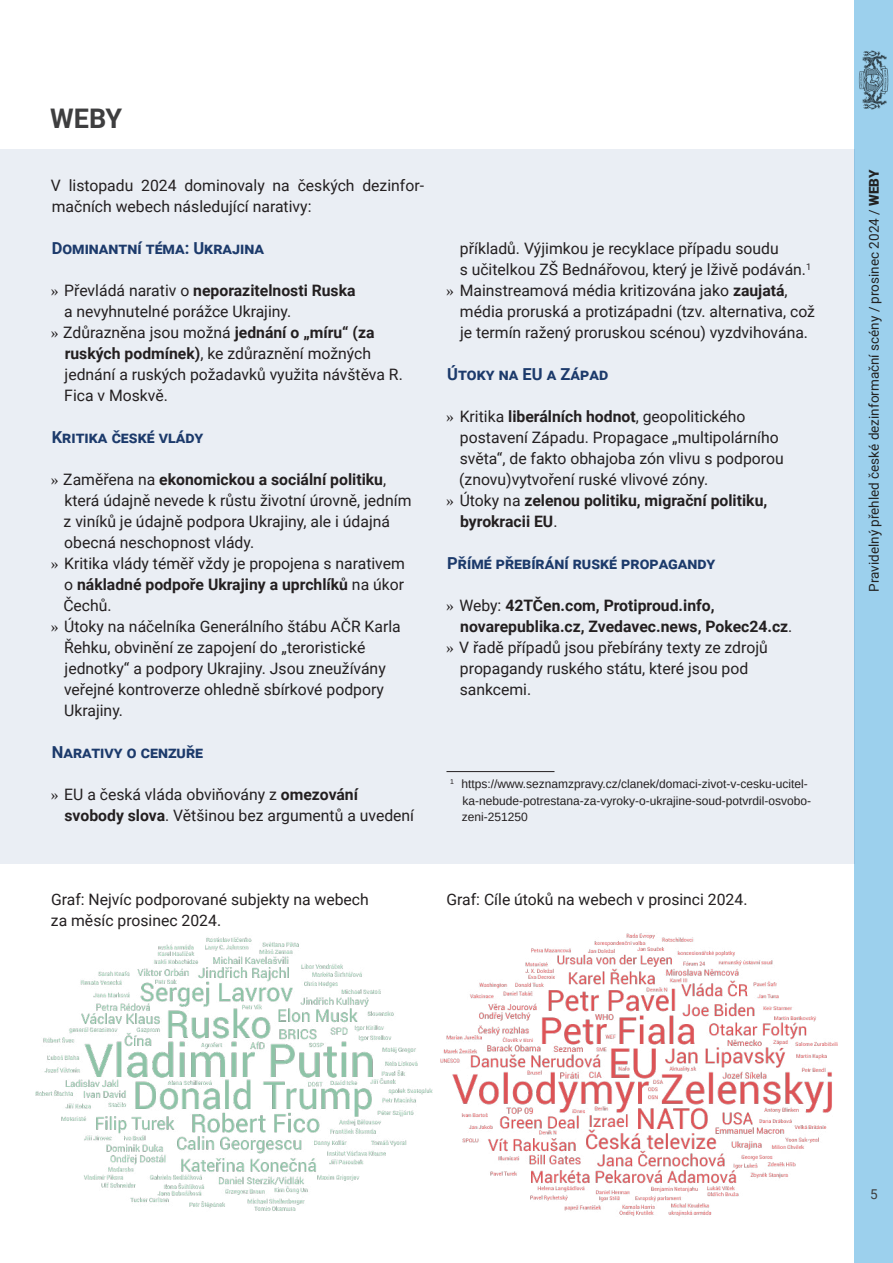
<style>
.page{position:relative;width:893px;height:1263px;background:#fff}
.page>*{position:absolute;margin:0;border:0;box-sizing:border-box;transform-origin:0 0}
.t1{font:700 27px "Roboto";color:#3e3e3f}
.t2{font:700 16.5px "Roboto";color:#1c3a6b}
.t3{font:15.75px/21px "Roboto";color:#231f20}
.t4{font:700 15.75px "Roboto";color:#231f20}
.t5{font:13.5px "Roboto";color:#222}
.t6{font:13.5px "Roboto";color:#3e3e3f}
.t7{font:12px/16.5px "Liberation Sans";color:#231f20}
.s1{font-family:"Liberation Serif";font-weight:400}
.s2{font-weight:400}
.s3{font-family:"Liberation Serif"}
.s4{font-weight:700}
.s5{font-weight:900}
</style>
<div class="page">
<div style="left:855px;top:0;width:38px;height:1263px;background:#9cd0ed"></div>
<img style="left:858px;top:50px;width:31px;height:60px">
<div style="left:0;top:149px;width:855px;height:714px;background:#eaeef4"></div>
<hr style="left:446px;top:771px;width:108px;height:1px;background:#231f20">
<img style="left:36px;top:937px;width:396px;height:274px">
<img style="left:441px;top:933px;width:396px;height:283px">
<h1 class="t1" style="left:50px;top:99px;width:73px">WEBY</h1>
<p class="t3" style="left:51px;top:174px;width:375px">V listopadu 2024 dominovaly na českých dezinfor&shy;mačních webech následující narativy:</p>
<p class="t2" style="left:52px;top:237px;width:213px">Dominantní téma: Ukrajina</p>
<p class="t4" style="left:51px;top:279px;width:306px"><span class="s1">»</span> <span class="s2">Převládá narativ o</span> neporazitelnosti Ruska</p>
<p class="t3" style="left:64px;top:300px;width:229px">a nevyhnutelné porážce Ukrajiny.</p>
<p class="t3" style="left:51px;top:321px;width:325px"><span class="s3">»</span> Zdůrazněna jsou možná <span class="s4">jednání o „míru“ (za</span></p>
<p class="t3" style="left:65px;top:342px;width:308px"><span class="s4">ruských podmínek)</span>, ke zdůraznění možných</p>
<p class="t3" style="left:65px;top:363px;width:340px">jednání a ruských požadavků využita návštěva R.</p>
<p class="t3" style="left:64px;top:384px;width:105px">Fica v Moskvě.</p>
<p class="t2" style="left:52px;top:426px;width:153px">Kritika české vlády</p>
<p class="t4" style="left:51px;top:468px;width:337px"><span class="s1">»</span> <span class="s2">Zaměřena na</span> ekonomickou a sociální politiku<span class="s2">,</span></p>
<p class="t3" style="left:64px;top:489px;width:348px">která údajně nevede k růstu životní úrovně, jedním</p>
<p class="t3" style="left:64px;top:510px;width:328px">z viníků je údajně podpora Ukrajiny, ale i údajná</p>
<p class="t3" style="left:64px;top:531px;width:191px">obecná neschopnost vlády.</p>
<p class="t3" style="left:51px;top:552px;width:356px"><span class="s3">»</span> Kritika vlády téměř vždy je propojena s narativem</p>
<p class="t4" style="left:64px;top:573px;width:341px"><span class="s2">o</span> nákladné podpoře Ukrajiny a uprchlíků <span class="s2">na úkor</span></p>
<p class="t3" style="left:63px;top:594px;width:50px">Čechů.</p>
<p class="t3" style="left:51px;top:615px;width:352px"><span class="s3">»</span> Útoky na náčelníka Generálního štábu AČR Karla</p>
<p class="t3" style="left:64px;top:636px;width:303px">Řehku, obvinění ze zapojení do „teroristické</p>
<p class="t3" style="left:65px;top:657px;width:323px">jednotky“ a podpory Ukrajiny. Jsou zneužívány</p>
<p class="t3" style="left:64px;top:678px;width:321px">veřejné kontroverze ohledně sbírkové podpory</p>
<p class="t3" style="left:64px;top:699px;width:60px">Ukrajiny.</p>
<p class="t2" style="left:52px;top:741px;width:153px">Narativy o cenzuře</p>
<p class="t3" style="left:65px;top:783px;width:351px;text-indent:-14px"><span class="s3">»</span> EU a česká vláda obviňovány z <span class="s4">omezování svobody slova</span>. Většinou bez argumentů a uvedení</p>
<p class="t3" style="left:460px;top:237px;width:320px">příkladů. Výjimkou je recyklace případu soudu</p>
<p class="t3" style="left:460px;top:258px;width:353px">s učitelkou ZŠ Bednářovou, který je lživě podáván.<sup>1</sup></p>
<p class="t3" style="left:446px;top:279px;width:343px"><span class="s3">»</span> Mainstreamová média kritizována jako <span class="s4">zaujatá</span>,</p>
<p class="t3" style="left:460px;top:300px;width:356px">média proruská a protizápadni (tzv. alternativa, což</p>
<p class="t3" style="left:460px;top:321px;width:350px">je termín ražený proruskou scénou) vyzdvihována.</p>
<p class="t2" style="left:447px;top:363px;width:163px">Útoky na EU a Západ</p>
<p class="t3" style="left:446px;top:405px;width:301px"><span class="s3">»</span> Kritika <span class="s4">liberálních hodnot</span>, geopolitického</p>
<p class="t3" style="left:460px;top:426px;width:320px">postavení Západu. Propagace „multipolárního</p>
<p class="t3" style="left:460px;top:447px;width:325px">světa“, de fakto obhajoba zón vlivu s podporou</p>
<p class="t3" style="left:459px;top:468px;width:251px">(znovu)vytvoření ruské vlivové zóny.</p>
<p class="t4" style="left:446px;top:489px;width:323px"><span class="s1">»</span> <span class="s2">Útoky na</span> zelenou politiku, migrační politiku,</p>
<p class="t4" style="left:460px;top:510px;width:99px">byrokracii EU<span class="s2">.</span></p>
<p class="t2" style="left:447px;top:552px;width:269px">Přímé přebírání ruské propagandy</p>
<p class="t4" style="left:446px;top:594px;width:270px"><span class="s1">»</span> <span class="s2">Weby:</span> 42TČen.com, Protiproud.info,</p>
<p class="t4" style="left:460px;top:615px;width:334px">novarepublika.cz, Zvedavec.news, Pokec24.cz<span class="s2">.</span></p>
<p class="t3" style="left:446px;top:636px;width:323px"><span class="s3">»</span> V řadě případů jsou přebírány texty ze zdrojů</p>
<p class="t3" style="left:460px;top:657px;width:290px">propagandy ruského státu, které jsou pod</p>
<p class="t3" style="left:460px;top:678px;width:73px">sankcemi.</p>
<p class="t7" style="left:462px;top:776px;width:351px;text-indent:-12px"><sup>1</sup> https://www.seznamzpravy.cz/clanek/domaci-zivot-v-cesku-ucitel&shy;ka-nebude-potrestana-za-vyroky-o-ukrajine-soud-potvrdil-osvobo&shy;zeni-251250</p>
<p class="t3" style="left:51px;top:888px;width:319px">Graf: Nejvíc podporované subjekty na webech za měsíc prosinec 2024.</p>
<p class="t3" style="left:446px;top:888px;width:302px">Graf: Cíle útoků na webech v prosinci 2024.</p>
<p class="t5" style="left:865px;top:592px;width:423px;rotate:-90deg">Pravidelný přehled české dezinformační scény / prosinec 2024 / <span class="s5">WEBY</span></p>
<p class="t6" style="left:870px;top:1185px;width:9px">5</p>
</div>
